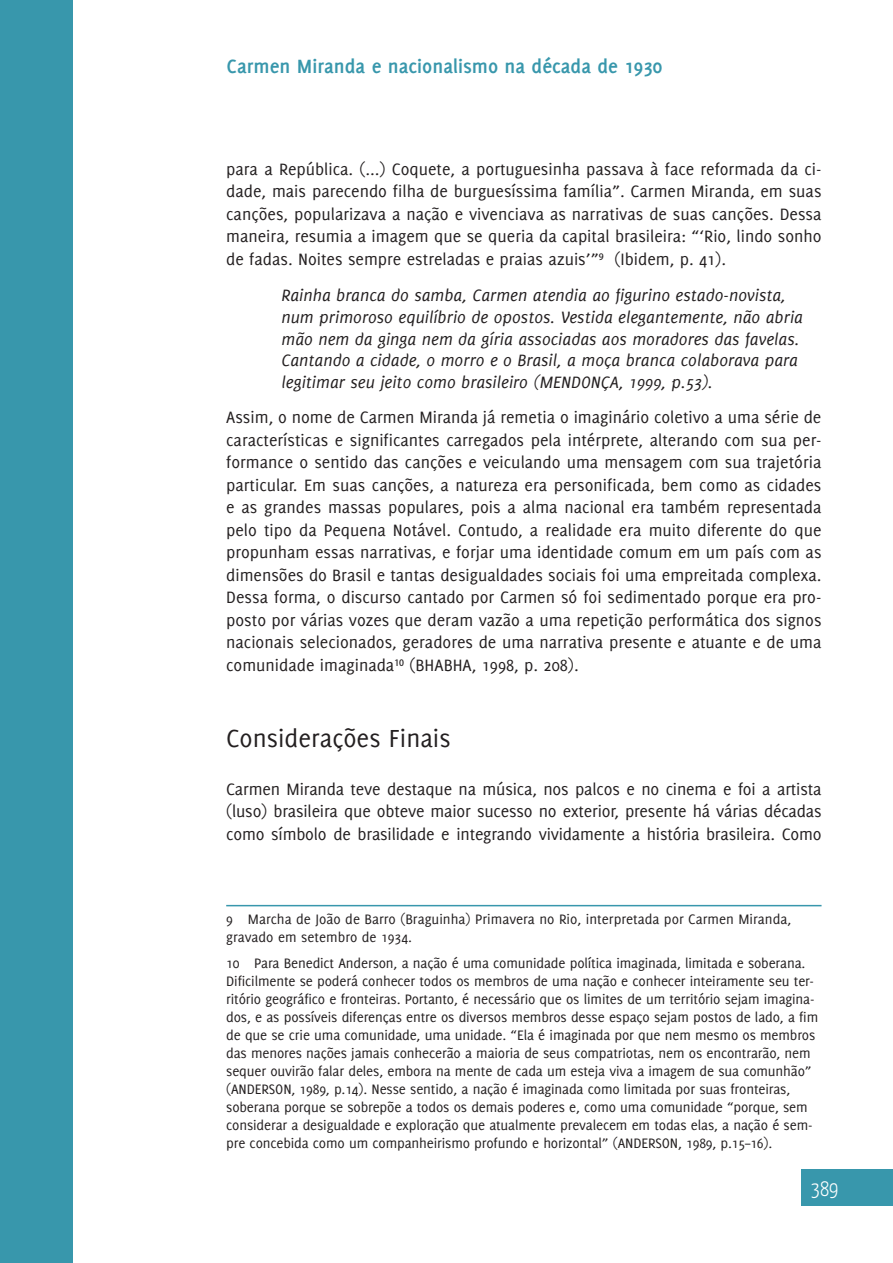
<style>
.page{position:relative;width:893px;height:1263px;background:#fff}
.page>*{position:absolute;margin:0;border:0;box-sizing:border-box;transform-origin:0 0}
.t1{font:27px "Delicious";color:#231f20}
.t2{font:700 21px "Delicious";color:#3897ac}
.t3{font:300 21px "Yanone Kaffeesatz";color:#fff}
.t4{font:18px/22.5px "Delicious";color:#231f20;text-align:justify}
.t5{font:italic 18px/21.6px "Delicious";color:#231f20}
.t6{font:15px/18px "Delicious";letter-spacing:-.01em;color:#231f20}
</style>
<div class="page">
<div style="left:0;top:0;width:72px;height:1263px;background:#3897ac"></div>
<div style="left:802px;top:1170px;width:91px;height:36px;background:#3897ac"></div>
<hr style="left:226px;top:905px;width:595px;height:1px;background:#3897ac">
<p class="t2" style="left:227px;top:54px;width:437px">Carmen Miranda e nacionalismo na década de 1930</p>
<p class="t4" style="left:226px;top:158px;width:597px">para a República. (...) Coquete, a portuguesinha passava à face reformada da ci&shy;dade, mais parecendo filha de burguesíssima família”. Carmen Miranda, em suas canções, popularizava a nação e vivenciava as narrativas de suas canções. Dessa maneira, resumia a imagem que se queria da capital brasileira: “‘Rio, lindo sonho de fadas. Noites sempre estreladas e praias azuis’”<sup>9</sup> (Ibidem, p. 41).</p>
<p class="t5" style="left:281px;top:285px;width:523px">Rainha branca do samba, Carmen atendia ao figurino estado-novista, num primoroso equilíbrio de opostos. Vestida elegantemente, não abria mão nem da ginga nem da gíria associadas aos moradores das favelas.<br>Cantando a cidade, o morro e o Brasil, a moça branca colaborava para legitimar seu jeito como brasileiro (MENDONÇA, 1999, p.53).</p>
<p class="t4" style="left:226px;top:406px;width:597px">Assim, o nome de Carmen Miranda já remetia o imaginário coletivo a uma série de características e significantes carregados pela intérprete, alterando com sua per&shy;formance o sentido das canções e veiculando uma mensagem com sua trajetória particular. Em suas canções, a natureza era personificada, bem como as cidades e as grandes massas populares, pois a alma nacional era também representada pelo tipo da Pequena Notável. Contudo, a realidade era muito diferente do que propunham essas narrativas, e forjar uma identidade comum em um país com as dimensões do Brasil e tantas desigualdades sociais foi uma empreitada complexa.<br>Dessa forma, o discurso cantado por Carmen só foi sedimentado porque era pro&shy;posto por várias vozes que deram vazão a uma repetição performática dos signos nacionais selecionados, geradores de uma narrativa presente e atuante e de uma comunidade imaginada<sup>10</sup> (BHABHA, 1998, p. 208).</p>
<h1 class="t1" style="left:226px;top:722px;width:226px">Considerações Finais</h1>
<p class="t4" style="left:226px;top:777px;width:597px">Carmen Miranda teve destaque na música, nos palcos e no cinema e foi a artista (luso) brasileira que obteve maior sucesso no exterior, presente há várias décadas como símbolo de brasilidade e integrando vividamente a história brasileira. Como</p>
<p class="t6" style="left:226px;top:909px;width:566px">9 Marcha de João de Barro (Braguinha) Primavera no Rio, interpretada por Carmen Miranda, gravado em setembro de 1934.</p>
<p class="t6" style="left:226px;top:954px;width:594px">10 Para Benedict Anderson, a nação é uma comunidade política imaginada, limitada e soberana.<br>Dificilmente se poderá conhecer todos os membros de uma nação e conhecer inteiramente seu ter&shy;ritório geográfico e fronteiras. Portanto, é necessário que os limites de um território sejam imagina&shy;dos, e as possíveis diferenças entre os diversos membros desse espaço sejam postos de lado, a fim de que se crie uma comunidade, uma unidade. “Ela é imaginada por que nem mesmo os membros das menores nações jamais conhecerão a maioria de seus compatriotas, nem os encontrarão, nem sequer ouvirão falar deles, embora na mente de cada um esteja viva a imagem de sua comunhão” (ANDERSON, 1989, p.14). Nesse sentido, a nação é imaginada como limitada por suas fronteiras, soberana porque se sobrepõe a todos os demais poderes e, como uma comunidade “porque, sem considerar a desigualdade e exploração que atualmente prevalecem em todas elas, a nação é sem&shy;pre concebida como um companheirismo profundo e horizontal” (ANDERSON, 1989, p.15–16).</p>
<p class="t3" style="left:811px;top:1176px;width:29px">389</p>
</div>
